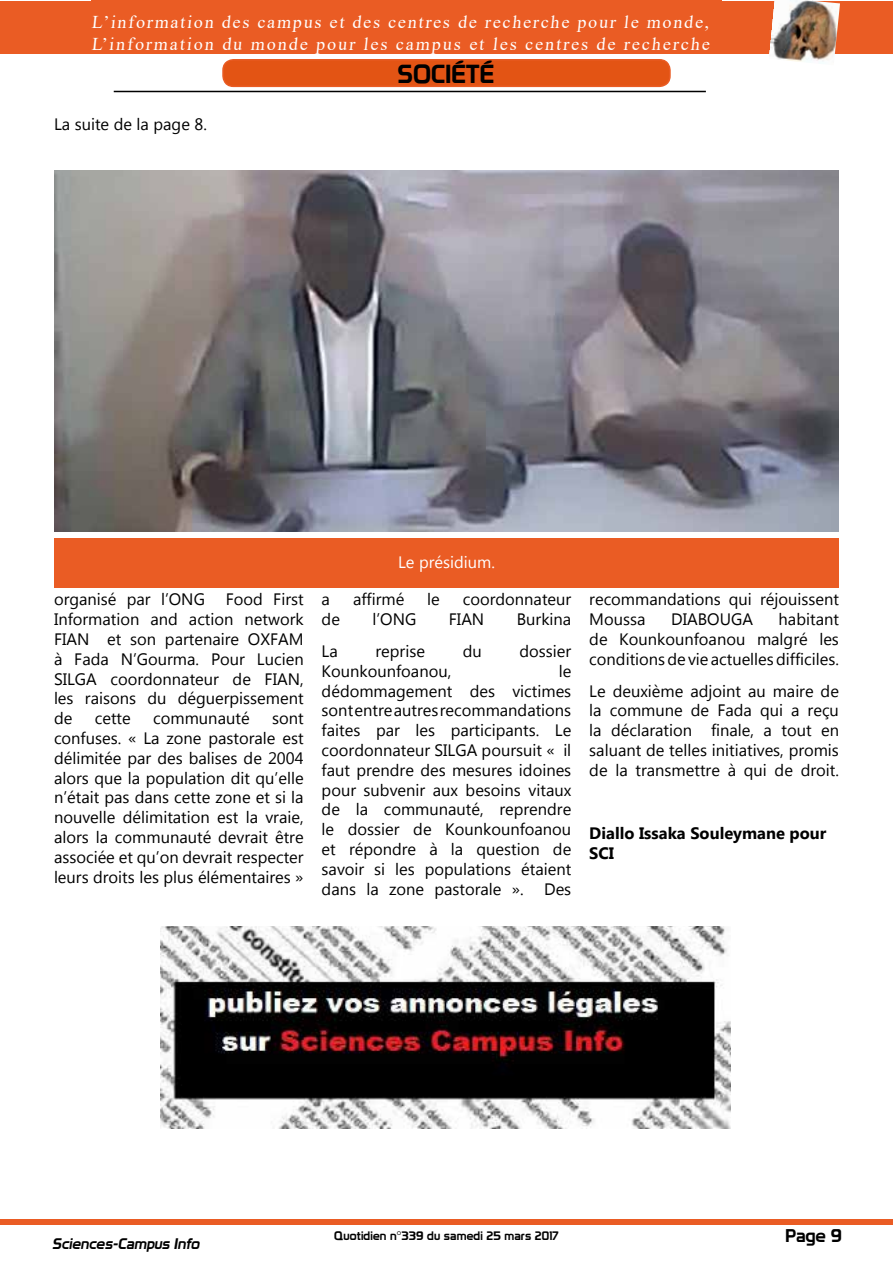
<style>
.page{position:relative;width:893px;height:1263px;background:#fff}
.page>*{position:absolute;margin:0;border:0;box-sizing:border-box;transform-origin:0 0}
.t1{font:25.5px "Prototype";color:#000}
.t2{font:18px/21.6px "Times New Roman";letter-spacing:.105em;color:#fff}
.t3{font:18px "Prototype";color:#000}
.t4{font:16.5px/19.8px "Myanmar Text";color:#000;text-align:justify}
.t5{font:700 16.5px/19.8px "Myanmar Text";color:#000}
.t6{font:16.5px "Myanmar Text";color:#fff}
.t7{font:italic 15px "Prototype";color:#000}
.t8{font:12px "Prototype";letter-spacing:.01em;color:#000}
</style>
<div class="page">
<div style="left:0;top:1219px;width:893px;height:6px;background:#ea5c24"></div>
<hr style="left:114px;top:91px;width:592px;height:1px;background:#000">
<div style="left:0;top:1px;width:893px;height:53px;background:#ea5c24"></div>
<div style="left:91px;top:0;width:631px;height:50px;background:#ea5c24"></div>
<img style="left:769px;top:0;width:71px;height:64px">
<div style="left:223px;top:60px;width:447px;height:26px;background:#e35414;border-radius:10px"></div>
<div style="left:222px;top:59px;width:449px;height:28px;border:2px solid #ea5c24;border-radius:10px"></div>
<img style="left:160px;top:927px;width:571px;height:202px">
<img style="left:54px;top:170px;width:785px;height:361px">
<div style="left:54px;top:538px;width:785px;height:50px;background:#ea5c24"></div>
<p class="t2" style="left:91px;top:11px;width:622px">L’information des campus et des centres de recherche pour le monde,<br>L’information du monde pour les campus et les centres de recherche</p>
<p class="t4" style="left:54px;top:115px;width:154px">La suite de la page 8.</p>
<h1 class="t1" style="left:398px;top:59px;width:98px">SOCIÉTÉ</h1>
<p class="t4" style="left:54px;top:590px;width:152px">organisé par l’ONG</p>
<p class="t4" style="left:54px;top:590px;width:251px;text-indent:172px">Food First Information and action network FIAN et son partenaire OXFAM à Fada N’Gourma. Pour Lucien SILGA coordonnateur de FIAN, les raisons du déguerpissement de</p>
<p class="t4" style="left:95px;top:708px;width:38px">cette</p>
<p class="t4" style="left:153px;top:708px;width:98px">communauté</p>
<p class="t4" style="left:54px;top:708px;width:251px;text-indent:218px">sont confuses. « La zone pastorale est délimitée par des balises de 2004 alors que la population dit qu’elle n’était pas dans cette zone et si la nouvelle délimitation est la vraie, alors la communauté devrait être associée et qu’on devrait respecter leurs droits les plus élémentaires »</p>
<p class="t6" style="left:398px;top:553px;width:98px">Le présidium.</p>
<p class="t4" style="left:322px;top:590px;width:10px">a</p>
<p class="t4" style="left:353px;top:590px;width:53px">affirmé</p>
<p class="t4" style="left:427px;top:590px;width:14px">le</p>
<p class="t4" style="left:463px;top:590px;width:110px">coordonnateur</p>
<p class="t4" style="left:322px;top:609px;width:20px">de</p>
<p class="t4" style="left:372px;top:609px;width:45px">l’ONG</p>
<p class="t4" style="left:449px;top:609px;width:37px">FIAN</p>
<p class="t4" style="left:517px;top:609px;width:56px">Burkina</p>
<p class="t4" style="left:322px;top:641px;width:18px">La</p>
<p class="t4" style="left:376px;top:641px;width:51px">reprise</p>
<p class="t4" style="left:463px;top:641px;width:21px">du</p>
<p class="t4" style="left:520px;top:641px;width:53px">dossier</p>
<p class="t4" style="left:322px;top:661px;width:131px">Kounkounfoanou,</p>
<p class="t4" style="left:322px;top:661px;width:251px;text-indent:237px">le dédommagement des victimes sont entre autres recommandations faites par les participants. Le coordonnateur SILGA poursuit « il faut prendre des mesures idoines pour subvenir aux besoins vitaux de la communauté, reprendre le dossier de Kounkounfoanou et répondre à la question de savoir si les populations étaient dans la zone pastorale ». Des</p>
<p class="t4" style="left:589px;top:590px;width:251px">recommandations qui réjouissent<br>Moussa</p>
<p class="t4" style="left:589px;top:609px;width:251px;text-indent:189px">habitant de Kounkounfoanou malgré les conditions de vie actuelles difficiles.</p>
<p class="t4" style="left:589px;top:681px;width:251px">Le deuxième adjoint au maire de la commune de Fada qui a reçu la déclaration finale, a tout en saluant de telles initiatives, promis de la transmettre à qui de droit.</p>
<p class="t4" style="left:671px;top:609px;width:83px">DIABOUGA</p>
<p class="t5" style="left:589px;top:824px;width:239px">Diallo Issaka Souleymane pour<br>SCI</p>
<p class="t7" style="left:52px;top:1234px;width:152px">Sciences-Campus Info</p>
<p class="t3" style="left:785px;top:1225px;width:58px">Page 9</p>
<p class="t8" style="left:334px;top:1228px;width:226px">Quotidien n°339 du samedi 25 mars 2017</p>
</div>
